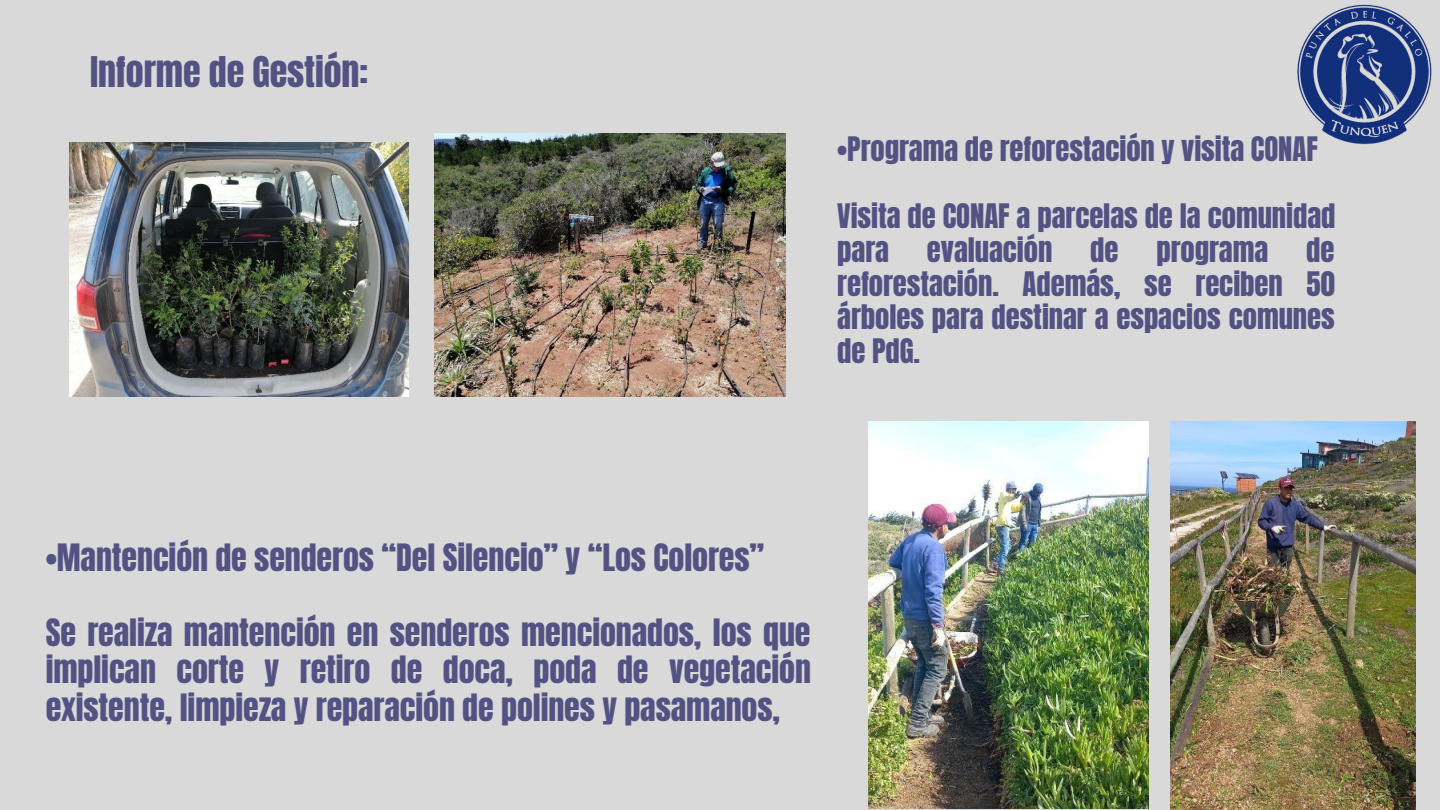
<style>
.page{position:relative;width:1440px;height:810px;background:#d9d9d9}
.page>*{position:absolute;margin:0;border:0;box-sizing:border-box;transform-origin:0 0}
.t1{font:36px "Anton";letter-spacing:-.005em;color:#545283}
.t2{font:32px/37.6px "Anton";letter-spacing:-.005em;color:#545283;text-align:justify}
.t3{font:28.7px/33.7px "Anton";letter-spacing:-.005em;color:#545283}
</style>
<div class="page">
<img style="left:69px;top:142px;width:340px;height:255px">
<img style="left:435px;top:134px;width:350px;height:263px">
<img style="left:869px;top:421px;width:280px;height:388px">
<img style="left:1170px;top:422px;width:246px;height:387px">
<img style="left:1297px;top:4px;width:135px;height:141px">
<p class="t1" style="left:90px;top:46px;width:280px">Informe de Gestión:</p>
<p class="t3" style="left:837px;top:132px;width:482px">•Programa de reforestación y visita CONAF</p>
<p class="t3" style="left:837px;top:200px;width:500px">Visita de CONAF a parcelas de la comunidad para</p>
<p class="t3" style="left:927px;top:233px;width:127px">evaluación</p>
<p class="t3" style="left:1090px;top:233px;width:30px">de</p>
<p class="t3" style="left:1156px;top:233px;width:113px">programa</p>
<p class="t3" style="left:837px;top:233px;width:499px;text-align:justify;text-indent:469px">de reforestación. Además, se reciben 50 árboles para destinar a espacios comunes de PdG.</p>
<p class="t2" style="left:46px;top:539px;width:720px">•Mantención de senderos “Del Silencio” y “Los Colores”</p>
<p class="t2" style="left:46px;top:614px;width:767px">Se realiza mantención en senderos mencionados, los que implican corte y retiro de doca, poda de vegetación existente, limpieza y reparación de polines y pasamanos,</p>
</div>
